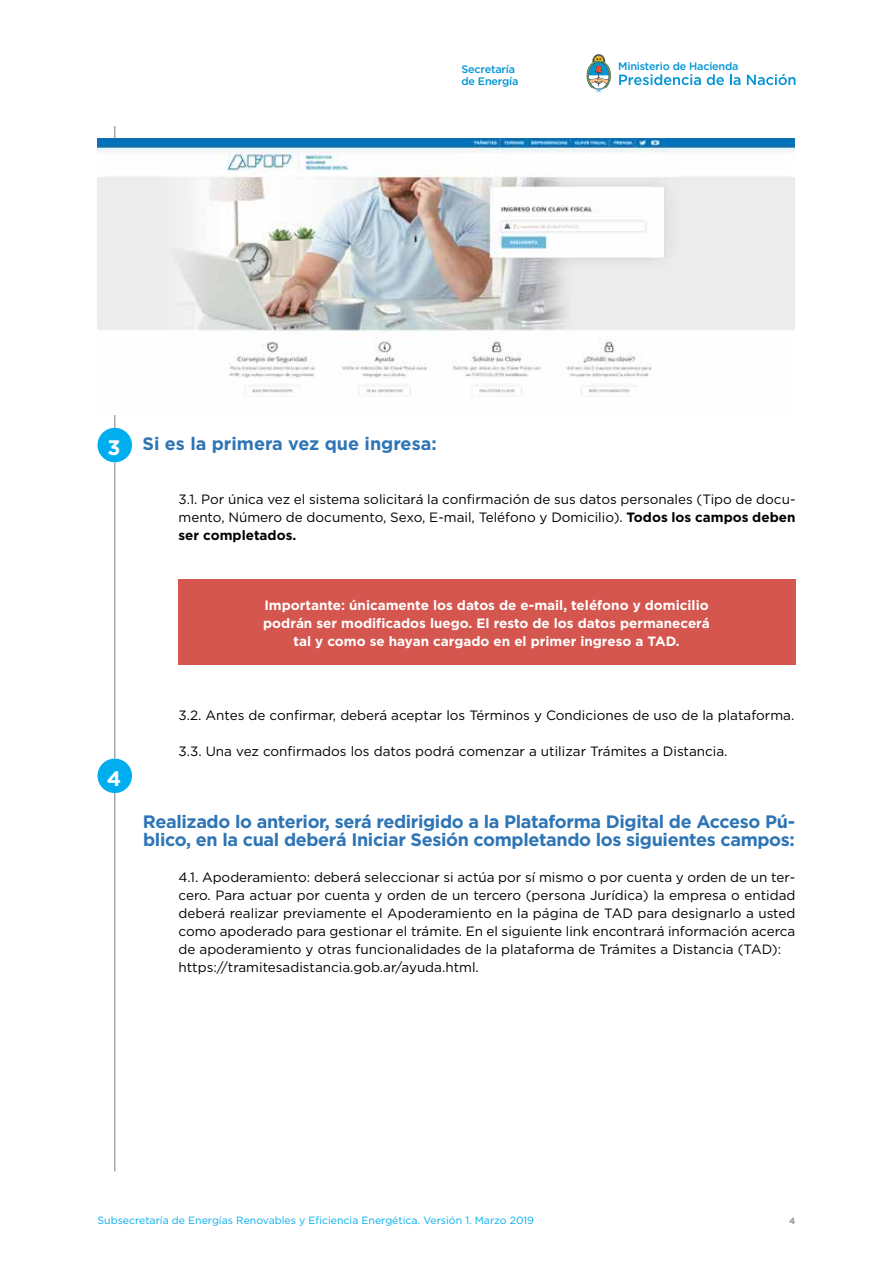
<style>
.page{position:relative;width:893px;height:1263px;background:#fff}
.page>*{position:absolute;margin:0;border:0;box-sizing:border-box;transform-origin:0 0}
.t1{font:700 21px "Gotham";color:#fff}
.t2{font:700 18px/18px "Gotham";letter-spacing:-.02em;color:#2e75b5}
.t3{font:700 18px "Gotham";color:#2e75b5}
.t4{font:13.5px/18px "Gotham";color:#000;text-align:justify}
.t5{font:700 13.5px/18px "Gotham";color:#fff;text-align:center}
.t6{font:500 10.8px "Gotham";letter-spacing:-.02em;color:#0095d5}
.t7{font:10.5px "Gotham";color:#00aeef}
.t8{font:700 9px "Gotham";color:#939598}
.s1{font-weight:700}
</style>
<div class="page">
<svg style="left:619px;top:74px;width:82px;height:11px"></svg>
<svg style="left:707px;top:74px;width:17px;height:11px"></svg>
<svg style="left:730px;top:74px;width:10px;height:11px"></svg>
<svg style="left:747px;top:74px;width:48px;height:11px"></svg>
<svg style="left:587px;top:54px;width:24px;height:38px"></svg>
<hr style="left:114px;top:126px;width:2px;height:302px;background:#a7a9ac">
<img style="left:98px;top:138px;width:696px;height:276px">
<div style="left:178px;top:580px;width:617px;height:85px;background:#d5564e"></div>
<div style="left:98px;top:428px;width:34px;height:34px;background:#00aeef;border-radius:50%"></div>
<div style="left:98px;top:758px;width:34px;height:35px;background:#00aeef;border-radius:50%"></div>
<hr style="left:114px;top:462px;width:2px;height:296px;background:#a7a9ac">
<hr style="left:114px;top:793px;width:2px;height:378px;background:#a7a9ac">
<p class="t6" style="left:461px;top:62px;width:55px">Secretaría</p>
<p class="t6" style="left:618px;top:60px;width:122px">Ministerio de Hacienda</p>
<p class="t6" style="left:461px;top:74px;width:58px">de Energía</p>
<h1 class="t1" style="left:107px;top:435px;width:15px">3</h1>
<h2 class="t3" style="left:142px;top:433px;width:296px">Si es la primera vez que ingresa:</h2>
<p class="t4" style="left:178px;top:490px;width:618px">3.1. Por única vez el sistema solicitará la confirmación de sus datos personales (Tipo de docu&shy;mento, Número de documento, Sexo, E-mail, Teléfono y Domicilio). <span class="s1">Todos los campos deben ser completados.</span></p>
<p class="t5" style="left:263px;top:596px;width:448px">Importante: únicamente los datos de e-mail, teléfono y domicilio podrán ser modificados luego. El resto de los datos permanecerá tal y como se hayan cargado en el primer ingreso a TAD.</p>
<h1 class="t1" style="left:107px;top:766px;width:16px">4</h1>
<p class="t4" style="left:178px;top:706px;width:617px">3.2. Antes de confirmar, deberá aceptar los Términos y Condiciones de uso de la plataforma.</p>
<p class="t4" style="left:178px;top:742px;width:551px">3.3. Una vez confirmados los datos podrá comenzar a utilizar Trámites a Distancia.</p>
<h2 class="t2" style="left:143px;top:812px;width:653px">Realizado lo anterior, será redirigido a la Plataforma Digital de Acceso Pú&shy;blico, en la cual deberá Iniciar Sesión completando los siguientes campos:</h2>
<p class="t4" style="left:178px;top:868px;width:618px;text-align:left">4.1. Apoderamiento: deberá seleccionar si actúa por sí mismo o por cuenta y orden de un ter&shy;cero. Para actuar por cuenta y orden de un tercero (persona Jurídica) la empresa o entidad deberá realizar previamente el Apoderamiento en la página de TAD para designarlo a usted como apoderado para gestionar el trámite. En el siguiente link encontrará información acerca de apoderamiento y otras funcionalidades de la plataforma de Trámites a Distancia (TAD): https://tramitesadistancia.gob.ar/ayuda.html.</p>
<p class="t7" style="left:98px;top:1214px;width:438px">Subsecretaría de Energías Renovables y Eficiencia Energética. Versión 1. Marzo 2019</p>
<p class="t8" style="left:789px;top:1215px;width:8px">4</p>
</div>
